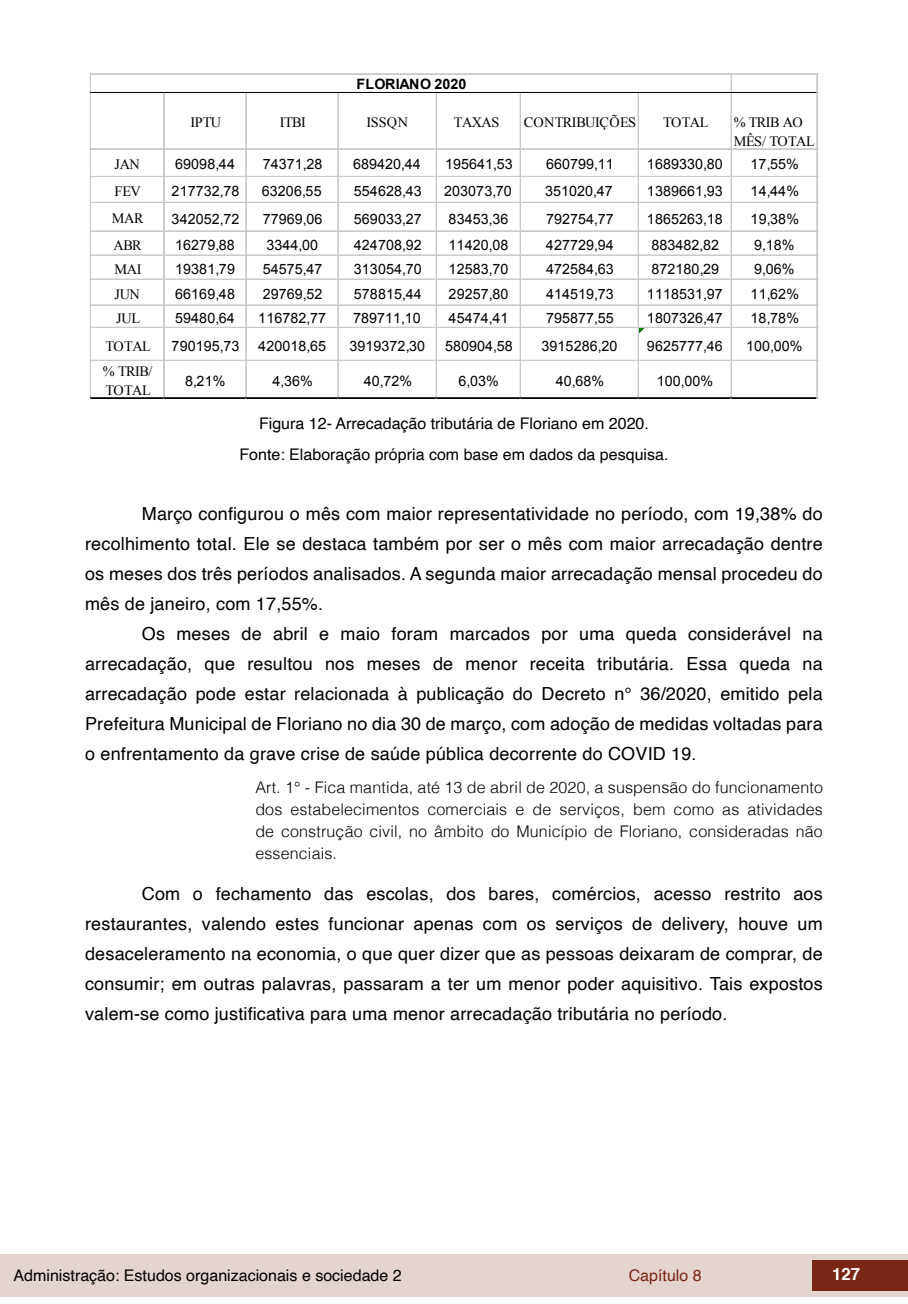
<style>
.page{position:relative;width:908px;height:1304px;background:#fff}
.page>*{position:absolute;margin:0;border:0;box-sizing:border-box;transform-origin:0 0}
.t1{font:18px/30px "Helvetica";letter-spacing:.01em;color:#000;text-align:justify}
.t2{font:700 16.8px "Helvetica";color:#fff}
.t3{font:300 16px/22px "Helvetica";letter-spacing:.01em;color:#000;text-align:justify}
.t4{font:16px/30.6px "Helvetica";color:#000;text-align:center}
.t5{font:16px "Helvetica";color:#7a2616}
.t6{font:14.2px "Arial";letter-spacing:.005em;color:#000}
.t7{font:14.2px/18.8px "Times New Roman";letter-spacing:-.035em;color:#000}
.t8{font:700 14.2px "Arial";letter-spacing:.005em;color:#000}
</style>
<div class="page">
<div style="left:0;top:1254px;width:906px;height:43px;background:#e4d4d0"></div>
<div style="left:812px;top:1261px;width:95px;height:30px;background:#7a2616"></div>
<svg style="left:638px;top:328px;width:5px;height:5px"></svg>
<svg style="left:90px;top:75px;width:1px;height:17px"></svg>
<svg style="left:730px;top:75px;width:1px;height:17px"></svg>
<hr style="left:90px;top:92px;width:727px;height:1px;background:#000">
<hr style="left:90px;top:93px;width:1px;height:305px;background:#cacaca">
<hr style="left:163px;top:93px;width:1px;height:305px;background:#cacaca">
<hr style="left:245px;top:93px;width:1px;height:305px;background:#cacaca">
<hr style="left:246px;top:93px;width:1px;height:305px;background:#cacaca">
<hr style="left:337px;top:93px;width:1px;height:305px;background:#cacaca">
<hr style="left:338px;top:93px;width:1px;height:305px;background:#cacaca">
<hr style="left:435px;top:93px;width:1px;height:305px;background:#cacaca">
<hr style="left:436px;top:93px;width:1px;height:305px;background:#cacaca">
<hr style="left:519px;top:93px;width:1px;height:305px;background:#cacaca">
<hr style="left:520px;top:93px;width:1px;height:305px;background:#cacaca">
<hr style="left:637px;top:93px;width:1px;height:305px;background:#cacaca">
<hr style="left:730px;top:93px;width:1px;height:305px;background:#cacaca">
<hr style="left:90px;top:397px;width:727px;height:1px;background:#000">
<hr style="left:90px;top:398px;width:727px;height:1px;background:#000">
<hr style="left:816px;top:93px;width:1px;height:305px;background:#cacaca">
<hr style="left:90px;top:73px;width:728px;height:1px;background:#cacaca">
<hr style="left:90px;top:74px;width:727px;height:1px;background:#cacaca">
<svg style="left:816px;top:74px;width:2px;height:19px"></svg>
<hr style="left:90px;top:148px;width:728px;height:1px;background:#cacaca">
<hr style="left:90px;top:149px;width:727px;height:1px;background:#cacaca">
<hr style="left:90px;top:176px;width:728px;height:1px;background:#cacaca">
<hr style="left:90px;top:202px;width:728px;height:1px;background:#cacaca">
<hr style="left:90px;top:230px;width:728px;height:1px;background:#cacaca">
<hr style="left:90px;top:231px;width:727px;height:1px;background:#cacaca">
<hr style="left:90px;top:255px;width:728px;height:1px;background:#cacaca">
<hr style="left:90px;top:279px;width:728px;height:1px;background:#cacaca">
<hr style="left:90px;top:305px;width:728px;height:1px;background:#cacaca">
<hr style="left:90px;top:327px;width:728px;height:1px;background:#cacaca">
<hr style="left:90px;top:360px;width:728px;height:1px;background:#cacaca">
<p class="t8" style="left:356px;top:75px;width:111px">FLORIANO 2020</p>
<p class="t7" style="left:190px;top:113px;width:32px">IPTU</p>
<p class="t7" style="left:279px;top:113px;width:28px">ITBI</p>
<p class="t7" style="left:366px;top:113px;width:43px">ISSQN</p>
<p class="t7" style="left:454px;top:113px;width:47px">TAXAS</p>
<p class="t7" style="left:523px;top:113px;width:114px">CONTRIBUIÇÕES</p>
<p class="t7" style="left:662px;top:113px;width:47px">TOTAL</p>
<p class="t7" style="left:733px;top:113px;width:83px">% TRIB AO<br>MÊS/ TOTAL</p>
<p class="t7" style="left:114px;top:155px;width:27px">JAN</p>
<p class="t6" style="left:175px;top:155px;width:61px">69098,44</p>
<p class="t6" style="left:263px;top:155px;width:61px">74371,28</p>
<p class="t6" style="left:353px;top:155px;width:69px">689420,44</p>
<p class="t6" style="left:445px;top:155px;width:69px">195641,53</p>
<p class="t6" style="left:545px;top:155px;width:69px">660799,11</p>
<p class="t6" style="left:646px;top:155px;width:77px">1689330,80</p>
<p class="t6" style="left:750px;top:155px;width:50px">17,55%</p>
<p class="t7" style="left:114px;top:182px;width:28px">FEV</p>
<p class="t6" style="left:171px;top:182px;width:69px">217732,78</p>
<p class="t6" style="left:262px;top:182px;width:61px">63206,55</p>
<p class="t6" style="left:354px;top:182px;width:69px">554628,43</p>
<p class="t6" style="left:444px;top:182px;width:69px">203073,70</p>
<p class="t6" style="left:545px;top:182px;width:69px">351020,47</p>
<p class="t6" style="left:646px;top:182px;width:77px">1389661,93</p>
<p class="t6" style="left:750px;top:182px;width:50px">14,44%</p>
<p class="t7" style="left:112px;top:208px;width:33px">MAR</p>
<p class="t6" style="left:171px;top:209px;width:69px">342052,72</p>
<p class="t6" style="left:263px;top:209px;width:61px">77969,06</p>
<p class="t6" style="left:354px;top:209px;width:69px">569033,27</p>
<p class="t6" style="left:448px;top:209px;width:61px">83453,36</p>
<p class="t6" style="left:545px;top:209px;width:69px">792754,77</p>
<p class="t6" style="left:646px;top:209px;width:77px">1865263,18</p>
<p class="t6" style="left:750px;top:209px;width:50px">19,38%</p>
<p class="t7" style="left:113px;top:235px;width:30px">ABR</p>
<p class="t6" style="left:175px;top:235px;width:61px">16279,88</p>
<p class="t6" style="left:266px;top:235px;width:53px">3344,00</p>
<p class="t6" style="left:354px;top:235px;width:69px">424708,92</p>
<p class="t6" style="left:448px;top:235px;width:61px">11420,08</p>
<p class="t6" style="left:545px;top:235px;width:69px">427729,94</p>
<p class="t6" style="left:651px;top:235px;width:69px">883482,82</p>
<p class="t6" style="left:753px;top:235px;width:42px">9,18%</p>
<p class="t7" style="left:114px;top:259px;width:29px">MAI</p>
<p class="t6" style="left:175px;top:259px;width:61px">19381,79</p>
<p class="t6" style="left:263px;top:259px;width:61px">54575,47</p>
<p class="t6" style="left:354px;top:259px;width:69px">313054,70</p>
<p class="t6" style="left:448px;top:259px;width:61px">12583,70</p>
<p class="t6" style="left:545px;top:259px;width:69px">472584,63</p>
<p class="t6" style="left:651px;top:259px;width:69px">872180,29</p>
<p class="t6" style="left:753px;top:259px;width:42px">9,06%</p>
<p class="t7" style="left:114px;top:284px;width:27px">JUN</p>
<p class="t6" style="left:175px;top:284px;width:61px">66169,48</p>
<p class="t6" style="left:263px;top:284px;width:61px">29769,52</p>
<p class="t6" style="left:354px;top:284px;width:69px">578815,44</p>
<p class="t6" style="left:448px;top:284px;width:61px">29257,80</p>
<p class="t6" style="left:545px;top:284px;width:69px">414519,73</p>
<p class="t6" style="left:646px;top:284px;width:77px">1118531,97</p>
<p class="t6" style="left:750px;top:284px;width:50px">11,62%</p>
<p class="t7" style="left:116px;top:308px;width:25px">JUL</p>
<p class="t6" style="left:175px;top:309px;width:61px">59480,64</p>
<p class="t6" style="left:258px;top:309px;width:69px">116782,77</p>
<p class="t6" style="left:353px;top:309px;width:69px">789711,10</p>
<p class="t6" style="left:448px;top:309px;width:61px">45474,41</p>
<p class="t6" style="left:545px;top:309px;width:69px">795877,55</p>
<p class="t6" style="left:646px;top:309px;width:77px">1807326,47</p>
<p class="t6" style="left:750px;top:309px;width:50px">18,78%</p>
<p class="t7" style="left:105px;top:336px;width:47px">TOTAL</p>
<p class="t6" style="left:171px;top:336px;width:69px">790195,73</p>
<p class="t6" style="left:258px;top:336px;width:69px">420018,65</p>
<p class="t6" style="left:349px;top:336px;width:77px">3919372,30</p>
<p class="t6" style="left:445px;top:336px;width:69px">580904,58</p>
<p class="t6" style="left:541px;top:336px;width:77px">3915286,20</p>
<p class="t6" style="left:646px;top:336px;width:77px">9625777,46</p>
<p class="t6" style="left:745px;top:336px;width:58px">100,00%</p>
<p class="t7" style="left:103px;top:362px;width:51px">% TRIB/<br>TOTAL</p>
<p class="t6" style="left:185px;top:372px;width:42px">8,21%</p>
<p class="t6" style="left:272px;top:372px;width:42px">4,36%</p>
<p class="t6" style="left:363px;top:372px;width:50px">40,72%</p>
<p class="t6" style="left:458px;top:372px;width:42px">6,03%</p>
<p class="t6" style="left:555px;top:372px;width:50px">40,68%</p>
<p class="t6" style="left:656px;top:372px;width:58px">100,00%</p>
<p class="t4" style="left:239px;top:409px;width:430px">Figura 12- Arrecadação tributária de Floriano em 2020.<br>Fonte: Elaboração própria com base em dados da pesquisa.</p>
<p class="t1" style="left:85px;top:499px;width:738px;text-indent:57px">Março configurou o mês com maior representatividade no período, com 19,38% do recolhimento total. Ele se destaca também por ser o mês com maior arrecadação dentre os meses dos três períodos analisados. A segunda maior arrecadação mensal procedeu do mês de janeiro, com 17,55%.</p>
<p class="t1" style="left:85px;top:619px;width:738px;text-indent:57px">Os meses de abril e maio foram marcados por uma queda considerável na arrecadação, que resultou nos meses de menor receita tributária. Essa queda na arrecadação pode estar relacionada à publicação do Decreto n° 36/2020, emitido pela Prefeitura Municipal de Floriano no dia 30 de março, com adoção de medidas voltadas para o enfrentamento da grave crise de saúde pública decorrente do COVID 19.</p>
<p class="t3" style="left:255px;top:775px;width:569px">Art. 1° - Fica mantida, até 13 de abril de 2020, a suspensão do funcionamento dos estabelecimentos comerciais e de serviços, bem como as atividades de construção civil, no âmbito do Município de Floriano, consideradas não essenciais.</p>
<p class="t1" style="left:85px;top:880px;width:738px;text-indent:57px">Com o fechamento das escolas, dos bares, comércios, acesso restrito aos restaurantes, valendo estes funcionar apenas com os serviços de delivery, houve um desaceleramento na economia, o que quer dizer que as pessoas deixaram de comprar, de consumir; em outras palavras, passaram a ter um menor poder aquisitivo. Tais expostos valem-se como justificativa para uma menor arrecadação tributária no período.</p>
<p class="t4" style="left:14px;top:1260px;width:389px">Administração: Estudos organizacionais e sociedade 2</p>
<p class="t5" style="left:628px;top:1263px;width:74px">Capítulo 8</p>
<p class="t2" style="left:831px;top:1261px;width:30px">127</p>
</div>
